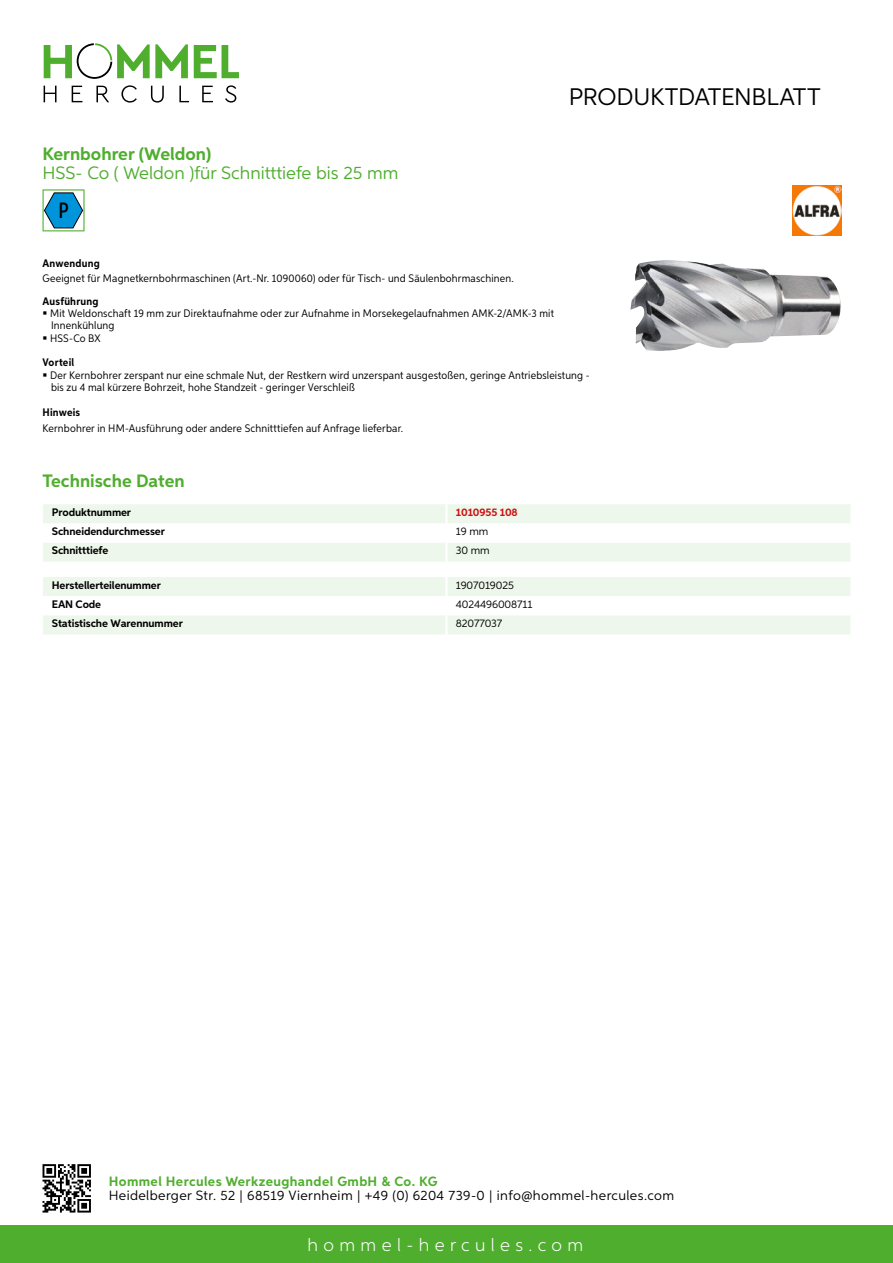
<style>
.page{position:relative;width:893px;height:1263px;background:#fff}
.page>*{position:absolute;margin:0;border:0;box-sizing:border-box;transform-origin:0 0}
.t1{font:24px "Aspira";letter-spacing:-.01em;color:#000}
.t2{font:500 22.2px "Aspira XX Nar";color:#000}
.t3{font:18px "Aspira";color:#50ae2f}
.t4{font:700 18px "Aspira";color:#50ae2f}
.t5{font:300 18px "Aspira";letter-spacing:.3em;color:#fff}
.t6{font:13.5px "Aspira";letter-spacing:.03em;color:#000}
.t7{font:700 13.5px "Aspira";letter-spacing:.03em;color:#50ae2f}
.t8{font:10.95px/12.5px "Aspira Nar";letter-spacing:.015em;color:#000}
.t9{font:700 10.95px "Aspira";letter-spacing:-.01em;color:#000}
.t10{font:10.95px "Aspira";letter-spacing:-.01em;color:#000}
.t11{font:700 10.95px "Aspira Nar";letter-spacing:.02em;color:#000}
.t12{font:700 10.95px "Aspira";letter-spacing:-.01em;color:#cd1013}
</style>
<div class="page">
<div style="left:0;top:1226px;width:893px;height:37px;background:#50ae2f"></div>
<svg style="left:43px;top:1164px;width:48px;height:48px"></svg>
<svg style="left:194px;top:45px;width:45px;height:33px"></svg>
<svg style="left:44px;top:43px;width:144px;height:36px"></svg>
<svg style="left:44px;top:86px;width:13px;height:16px"></svg>
<svg style="left:72px;top:86px;width:10px;height:16px"></svg>
<svg style="left:96px;top:86px;width:13px;height:16px"></svg>
<svg style="left:121px;top:85px;width:16px;height:18px"></svg>
<svg style="left:151px;top:86px;width:13px;height:17px"></svg>
<svg style="left:179px;top:86px;width:10px;height:16px"></svg>
<svg style="left:202px;top:86px;width:11px;height:16px"></svg>
<svg style="left:225px;top:85px;width:11px;height:18px"></svg>
<svg style="left:43px;top:504px;width:807px;height:58px"></svg>
<hr style="left:445px;top:542px;width:3px;height:20px;background:#fff">
<svg style="left:43px;top:577px;width:807px;height:57px"></svg>
<hr style="left:445px;top:615px;width:3px;height:19px;background:#fff">
<svg style="left:43px;top:189px;width:42px;height:42px"></svg>
<img style="left:630px;top:260px;width:211px;height:91px">
<img style="left:792px;top:185px;width:50px;height:50px">
<h3 class="t4" style="left:43px;top:142px;width:170px">Kernbohrer (Weldon)</h3>
<h3 class="t3" style="left:43px;top:162px;width:357px">HSS- Co ( Weldon )für Schnitttiefe bis 25 mm</h3>
<h2 class="t2" style="left:59px;top:197px;width:12px">P</h2>
<h1 class="t1" style="left:569px;top:82px;width:253px">Produktdatenblatt</h1>
<p class="t11" style="left:43px;top:257px;width:59px">Anwendung</p>
<p class="t8" style="left:43px;top:272px;width:473px">Geeignet für Magnetkernbohrmaschinen (Art.-Nr. 1090060) oder für Tisch- und Säulenbohrmaschinen.</p>
<p class="t11" style="left:43px;top:294px;width:58px">Ausführung</p>
<p class="t8" style="left:50px;top:307px;width:505px">Mit Weldonschaft 19 mm zur Direktaufnahme oder zur Aufnahme in Morsekegelaufnahmen AMK-2/AMK-3 mit<br>Innenkühlung<br>HSS-Co BX</p>
<p class="t11" style="left:43px;top:356px;width:33px">Vorteil</p>
<p class="t8" style="left:50px;top:369px;width:541px;line-height:12px">Der Kernbohrer zerspant nur eine schmale Nut, der Restkern wird unzerspant ausgestoßen, geringe Antriebsleistung - bis zu 4 mal kürzere Bohrzeit, hohe Standzeit - geringer Verschleiß</p>
<p class="t11" style="left:43px;top:406px;width:39px">Hinweis</p>
<p class="t8" style="left:43px;top:421px;width:362px">Kernbohrer in HM-Ausführung oder andere Schnitttiefen auf Anfrage lieferbar.</p>
<h3 class="t4" style="left:43px;top:470px;width:144px">Technische Daten</h3>
<p class="t9" style="left:52px;top:506px;width:81px">Produktnummer</p>
<p class="t12" style="left:456px;top:506px;width:63px">1010955 108</p>
<p class="t9" style="left:52px;top:525px;width:115px">Schneidendurchmesser</p>
<p class="t10" style="left:456px;top:525px;width:34px">19 mm</p>
<p class="t9" style="left:52px;top:544px;width:58px">Schnitttiefe</p>
<p class="t10" style="left:456px;top:544px;width:35px">30 mm</p>
<p class="t9" style="left:52px;top:578px;width:111px">Herstellerteilenummer</p>
<p class="t10" style="left:456px;top:578px;width:60px">1907019025</p>
<p class="t9" style="left:52px;top:598px;width:51px">EAN Code</p>
<p class="t10" style="left:456px;top:598px;width:78px">4024496008711</p>
<p class="t9" style="left:52px;top:617px;width:132px">Statistische Warennummer</p>
<p class="t10" style="left:456px;top:617px;width:48px">82077037</p>
<p class="t7" style="left:109px;top:1172px;width:330px">Hommel Hercules Werkzeughandel GmbH &amp; Co. KG</p>
<p class="t6" style="left:109px;top:1187px;width:567px">Heidelberger Str. 52 | 68519 Viernheim | +49 (0) 6204 739-0 | info@hommel-hercules.com</p>
<h3 class="t5" style="left:307px;top:1234px;width:277px">hommel-hercules.com</h3>
</div>
